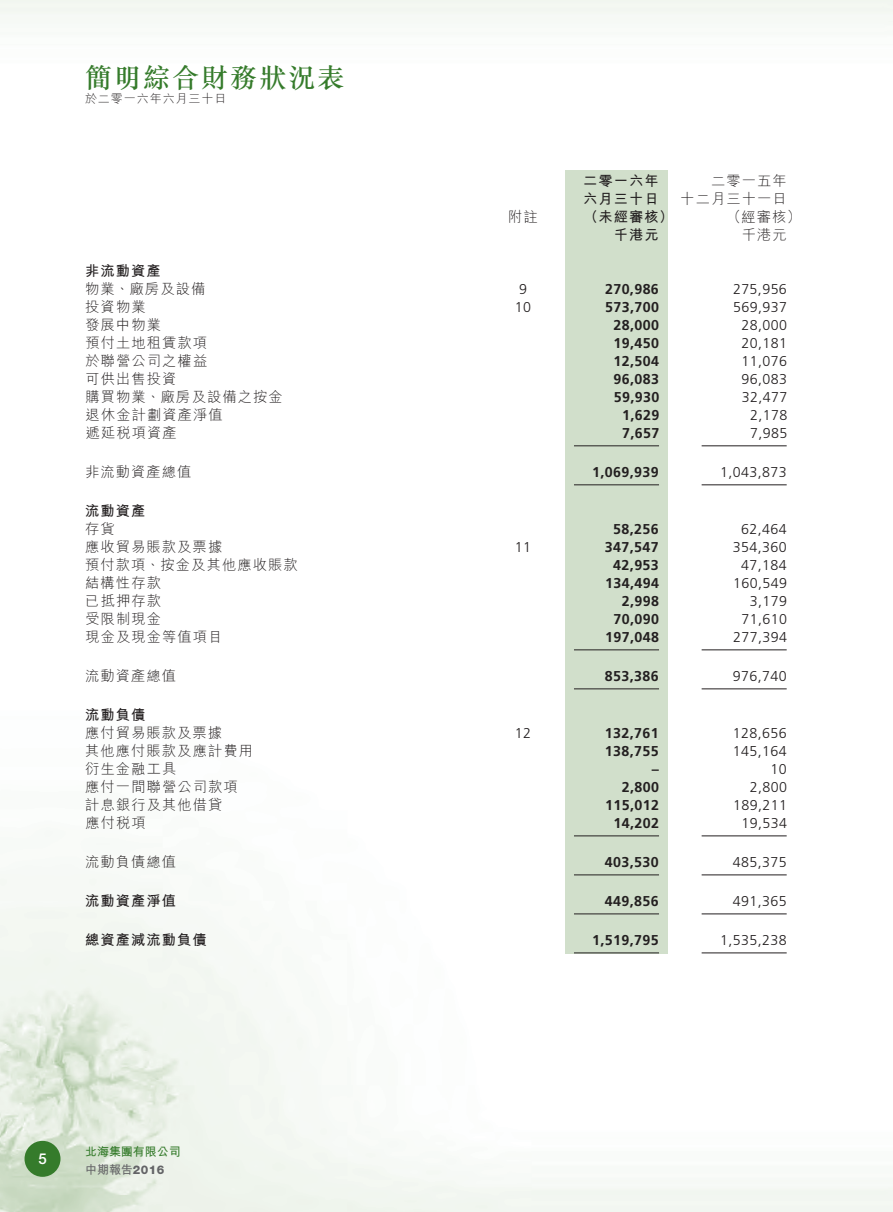
<style>
.page{position:relative;width:893px;height:1212px;background:#fff}
.page>*{position:absolute;margin:0;border:0;box-sizing:border-box;transform-origin:0 0}
.t1{font:500 27px "M Sung HK";letter-spacing:.075em;color:#357b2b}
.t2{font:500 15px "Helvetica Neue LT Std";color:#fff}
.t3{font:300 14.25px "M Hei HK";letter-spacing:.08em;color:#231f20}
.t4{font:300 14.25px "Frutiger LT Std";letter-spacing:.03em;color:#231f20}
.t5{font:700 14.25px "Frutiger LT Std";letter-spacing:.03em;color:#231f20}
.t6{font:700 14.25px "M Hei HK";letter-spacing:.08em;color:#231f20}
.t7{font:300 12px "M Hei HK";letter-spacing:.08em;color:#231f20}
.t8{font:700 12px "M Hei HK";color:#636366}
.t9{font:700 12px "M Hei HK";color:#357b2b}
.s1{font-family:"Helvetica Neue LT Std";font-weight:800}
</style>
<div class="page">
<img style="left:0;top:0;width:893px;height:1212px">
<div style="left:25px;top:1141px;width:36px;height:36px;background:#357b2b;border-radius:50%"></div>
<div style="left:566px;top:170px;width:102px;height:783px;background:#d1dfcb"></div>
<hr style="left:574px;top:445px;width:85px;height:1px;background:#231f20">
<hr style="left:702px;top:445px;width:85px;height:1px;background:#231f20">
<hr style="left:574px;top:484px;width:85px;height:1px;background:#231f20">
<hr style="left:702px;top:484px;width:85px;height:1px;background:#231f20">
<hr style="left:574px;top:649px;width:85px;height:1px;background:#231f20">
<hr style="left:702px;top:649px;width:85px;height:1px;background:#231f20">
<hr style="left:574px;top:688px;width:85px;height:1px;background:#231f20">
<hr style="left:702px;top:688px;width:85px;height:1px;background:#231f20">
<hr style="left:574px;top:835px;width:85px;height:1px;background:#231f20">
<hr style="left:702px;top:835px;width:85px;height:1px;background:#231f20">
<hr style="left:574px;top:874px;width:85px;height:1px;background:#231f20">
<hr style="left:702px;top:874px;width:85px;height:1px;background:#231f20">
<hr style="left:574px;top:913px;width:85px;height:1px;background:#231f20">
<hr style="left:702px;top:913px;width:85px;height:1px;background:#231f20">
<hr style="left:574px;top:952px;width:85px;height:1px;background:#231f20">
<hr style="left:702px;top:952px;width:85px;height:1px;background:#231f20">
<h1 class="t1" style="left:85px;top:59px;width:261px">簡明綜合財務狀況表</h1>
<p class="t7" style="left:85px;top:90px;width:143px">於二零一六年六月三十日</p>
<p class="t6" style="left:85px;top:260px;width:77px">非流動資產</p>
<p class="t3" style="left:85px;top:279px;width:122px">物業、廠房及設備</p>
<p class="t3" style="left:85px;top:297px;width:62px">投資物業</p>
<p class="t3" style="left:85px;top:315px;width:77px">發展中物業</p>
<p class="t3" style="left:85px;top:333px;width:123px">預付土地租賃款項</p>
<p class="t3" style="left:85px;top:351px;width:123px">於聯營公司之權益</p>
<p class="t3" style="left:86px;top:369px;width:93px">可供出售投資</p>
<p class="t3" style="left:86px;top:387px;width:199px">購買物業、廠房及設備之按金</p>
<p class="t3" style="left:86px;top:405px;width:139px">退休金計劃資產淨值</p>
<p class="t3" style="left:86px;top:423px;width:93px">遞延稅項資產</p>
<p class="t3" style="left:85px;top:462px;width:108px">非流動資產總值</p>
<p class="t6" style="left:85px;top:500px;width:62px">流動資產</p>
<p class="t3" style="left:85px;top:519px;width:31px">存貨</p>
<p class="t3" style="left:85px;top:537px;width:139px">應收貿易賬款及票據</p>
<p class="t3" style="left:85px;top:555px;width:214px">預付款項、按金及其他應收賬款</p>
<p class="t3" style="left:85px;top:573px;width:77px">結構性存款</p>
<p class="t3" style="left:85px;top:591px;width:77px">已抵押存款</p>
<p class="t3" style="left:85px;top:609px;width:77px">受限制現金</p>
<p class="t3" style="left:85px;top:627px;width:139px">現金及現金等值項目</p>
<p class="t3" style="left:85px;top:666px;width:93px">流動資產總值</p>
<p class="t6" style="left:85px;top:704px;width:62px">流動負債</p>
<p class="t3" style="left:85px;top:723px;width:139px">應付貿易賬款及票據</p>
<p class="t3" style="left:85px;top:741px;width:169px">其他應付賬款及應計費用</p>
<p class="t3" style="left:85px;top:759px;width:93px">衍生金融工具</p>
<p class="t3" style="left:85px;top:777px;width:154px">應付一間聯營公司款項</p>
<p class="t3" style="left:85px;top:795px;width:139px">計息銀行及其他借貸</p>
<p class="t3" style="left:85px;top:813px;width:62px">應付稅項</p>
<p class="t3" style="left:85px;top:852px;width:93px">流動負債總值</p>
<p class="t6" style="left:85px;top:890px;width:93px">流動資產淨值</p>
<p class="t6" style="left:85px;top:929px;width:123px">總資產減流動負債</p>
<p class="t2" style="left:38px;top:1149px;width:10px">5</p>
<p class="t9" style="left:85px;top:1143px;width:97px">北海集團有限公司</p>
<p class="t8" style="left:85px;top:1161px;width:81px">中期報告<span class="s1">2016</span></p>
<p class="t6" style="left:583px;top:170px;width:77px">二零一六年</p>
<p class="t3" style="left:711px;top:171px;width:77px">二零一五年</p>
<p class="t6" style="left:583px;top:188px;width:77px">六月三十日</p>
<p class="t3" style="left:680px;top:189px;width:108px">十二月三十一日</p>
<p class="t3" style="left:508px;top:207px;width:31px">附註</p>
<p class="t6" style="left:584px;top:206px;width:91px">（未經審核）</p>
<p class="t3" style="left:727px;top:207px;width:76px">（經審核(</p>
<p class="t6" style="left:614px;top:224px;width:46px">千港元</p>
<p class="t3" style="left:742px;top:225px;width:46px">千港元</p>
<p class="t4" style="left:519px;top:281px;width:9px">9</p>
<p class="t5" style="left:605px;top:280px;width:55px">270,986</p>
<p class="t4" style="left:733px;top:281px;width:55px">275,956</p>
<p class="t4" style="left:515px;top:299px;width:18px">10</p>
<p class="t5" style="left:605px;top:298px;width:55px">573,700</p>
<p class="t4" style="left:733px;top:299px;width:55px">569,937</p>
<p class="t5" style="left:613px;top:316px;width:47px">28,000</p>
<p class="t4" style="left:741px;top:317px;width:47px">28,000</p>
<p class="t5" style="left:613px;top:334px;width:47px">19,450</p>
<p class="t4" style="left:741px;top:335px;width:47px">20,181</p>
<p class="t5" style="left:614px;top:352px;width:47px">12,504</p>
<p class="t4" style="left:742px;top:353px;width:47px">11,076</p>
<p class="t5" style="left:614px;top:370px;width:47px">96,083</p>
<p class="t4" style="left:742px;top:371px;width:47px">96,083</p>
<p class="t5" style="left:614px;top:388px;width:47px">59,930</p>
<p class="t4" style="left:742px;top:389px;width:47px">32,477</p>
<p class="t5" style="left:622px;top:406px;width:39px">1,629</p>
<p class="t4" style="left:750px;top:407px;width:39px">2,178</p>
<p class="t5" style="left:622px;top:424px;width:39px">7,657</p>
<p class="t4" style="left:750px;top:425px;width:39px">7,985</p>
<p class="t5" style="left:592px;top:463px;width:68px">1,069,939</p>
<p class="t4" style="left:720px;top:464px;width:68px">1,043,873</p>
<p class="t5" style="left:613px;top:520px;width:47px">58,256</p>
<p class="t4" style="left:741px;top:521px;width:47px">62,464</p>
<p class="t4" style="left:515px;top:539px;width:18px">11</p>
<p class="t5" style="left:605px;top:538px;width:55px">347,547</p>
<p class="t4" style="left:733px;top:539px;width:55px">354,360</p>
<p class="t5" style="left:613px;top:556px;width:47px">42,953</p>
<p class="t4" style="left:741px;top:557px;width:47px">47,184</p>
<p class="t5" style="left:605px;top:574px;width:55px">134,494</p>
<p class="t4" style="left:733px;top:575px;width:55px">160,549</p>
<p class="t5" style="left:622px;top:592px;width:39px">2,998</p>
<p class="t4" style="left:750px;top:593px;width:39px">3,179</p>
<p class="t5" style="left:613px;top:610px;width:47px">70,090</p>
<p class="t4" style="left:741px;top:611px;width:47px">71,610</p>
<p class="t5" style="left:605px;top:628px;width:55px">197,048</p>
<p class="t4" style="left:733px;top:629px;width:55px">277,394</p>
<p class="t5" style="left:605px;top:667px;width:55px">853,386</p>
<p class="t4" style="left:733px;top:668px;width:55px">976,740</p>
<p class="t4" style="left:515px;top:725px;width:18px">12</p>
<p class="t5" style="left:605px;top:724px;width:55px">132,761</p>
<p class="t4" style="left:733px;top:725px;width:55px">128,656</p>
<p class="t5" style="left:605px;top:742px;width:55px">138,755</p>
<p class="t4" style="left:733px;top:743px;width:55px">145,164</p>
<p class="t5" style="left:652px;top:760px;width:9px">–</p>
<p class="t4" style="left:771px;top:761px;width:18px">10</p>
<p class="t5" style="left:622px;top:778px;width:39px">2,800</p>
<p class="t4" style="left:750px;top:779px;width:39px">2,800</p>
<p class="t5" style="left:605px;top:796px;width:55px">115,012</p>
<p class="t4" style="left:733px;top:797px;width:55px">189,211</p>
<p class="t5" style="left:613px;top:814px;width:47px">14,202</p>
<p class="t4" style="left:741px;top:815px;width:47px">19,534</p>
<p class="t5" style="left:605px;top:853px;width:55px">403,530</p>
<p class="t4" style="left:733px;top:854px;width:55px">485,375</p>
<p class="t5" style="left:605px;top:892px;width:55px">449,856</p>
<p class="t4" style="left:733px;top:893px;width:55px">491,365</p>
<p class="t5" style="left:592px;top:931px;width:68px">1,519,795</p>
<p class="t4" style="left:720px;top:932px;width:68px">1,535,238</p>
</div>
